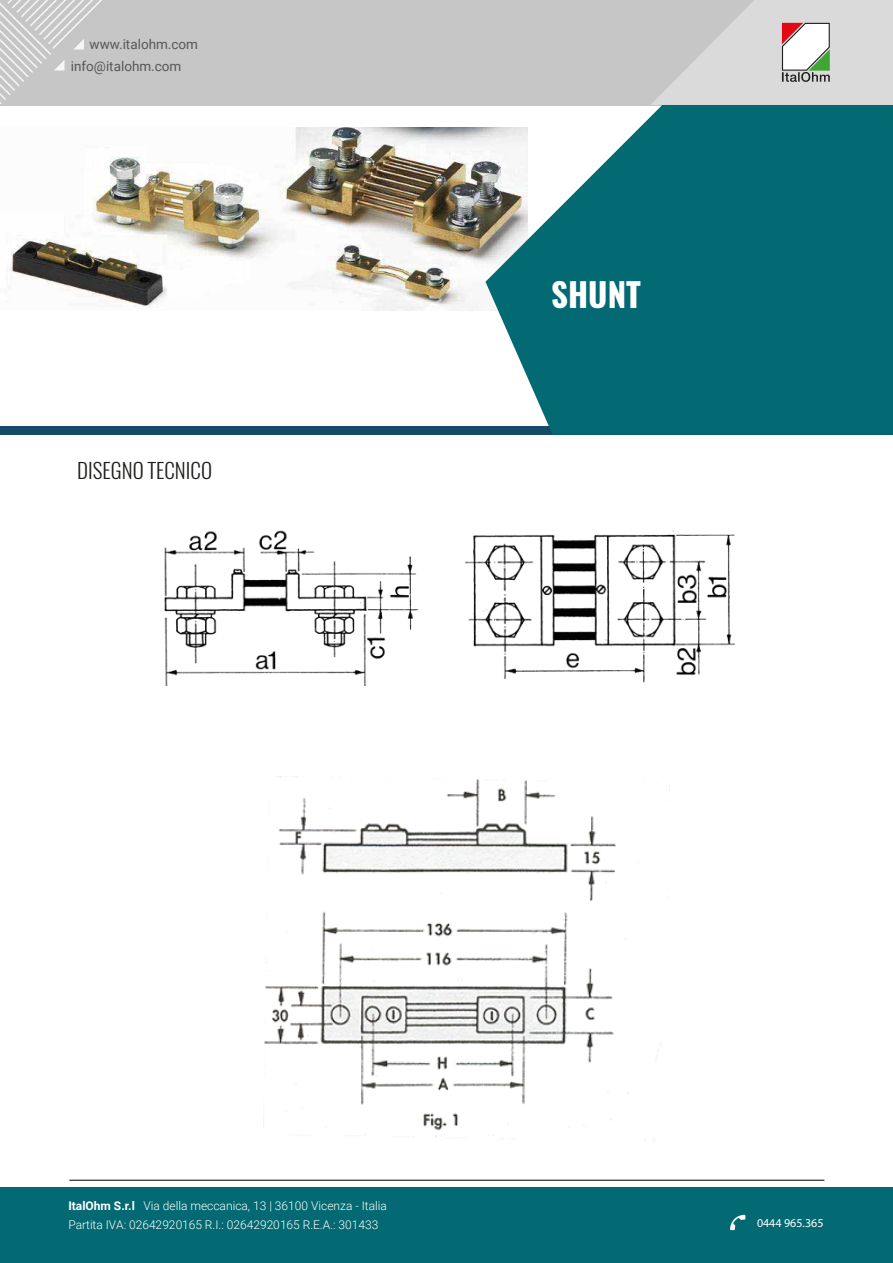
<style>
.page{position:relative;width:893px;height:1263px;background:#fff}
.page>*{position:absolute;margin:0;border:0;box-sizing:border-box;transform-origin:0 0}
.t1{font:700 33px "Oswald";color:#fff}
.t2{font:300 21px "Oswald";color:#1d1d1b}
.t3{font:13.5px/21.8px "Roboto";color:#575756}
.t4{font:300 12px/19.5px "Roboto";color:#fff}
.t5{font:12px "Myriad Pro";color:#fff}
.s1{font-weight:700}
</style>
<div class="page">
<img style="left:7px;top:128px;width:478px;height:183px">
<div style="left:0;top:0;width:892px;height:105px;background:#c6c6c6"></div>
<div style="left:0;top:426px;width:893px;height:9px;background:#154b66"></div>
<div style="left:0;top:1188px;width:893px;height:75px;background:#036972"></div>
<svg style="left:485px;top:105px;width:408px;height:330px;background:#277d85"></svg>
<svg style="left:0;top:0;width:102px;height:104px"></svg>
<svg style="left:651px;top:0;width:242px;height:105px"></svg>
<svg style="left:730px;top:1215px;width:15px;height:15px"></svg>
<img style="left:164px;top:530px;width:571px;height:155px">
<img style="left:264px;top:779px;width:406px;height:362px">
<hr style="left:70px;top:1180px;width:754px;height:1px;background:#010101">
<p class="t3" style="left:71px;top:33px;width:129px;text-indent:19px">www.italohm.com info@italohm.com</p>
<h2 class="t2" style="left:77px;top:457px;width:136px">DISEGNO TECNICO</h2>
<h1 class="t1" style="left:551px;top:271px;width:91px">SHUNT</h1>
<p class="t4" style="left:68px;top:1195px;width:320px"><span class="s1">ItalOhm S.r.l</span> Via della meccanica, 13 | 36100 Vicenza - Italia<br>Partita IVA: 02642920165 R.I.: 02642920165 R.E.A.: 301433</p>
<p class="t5" style="left:757px;top:1216px;width:68px">0444 965.365</p>
</div>
